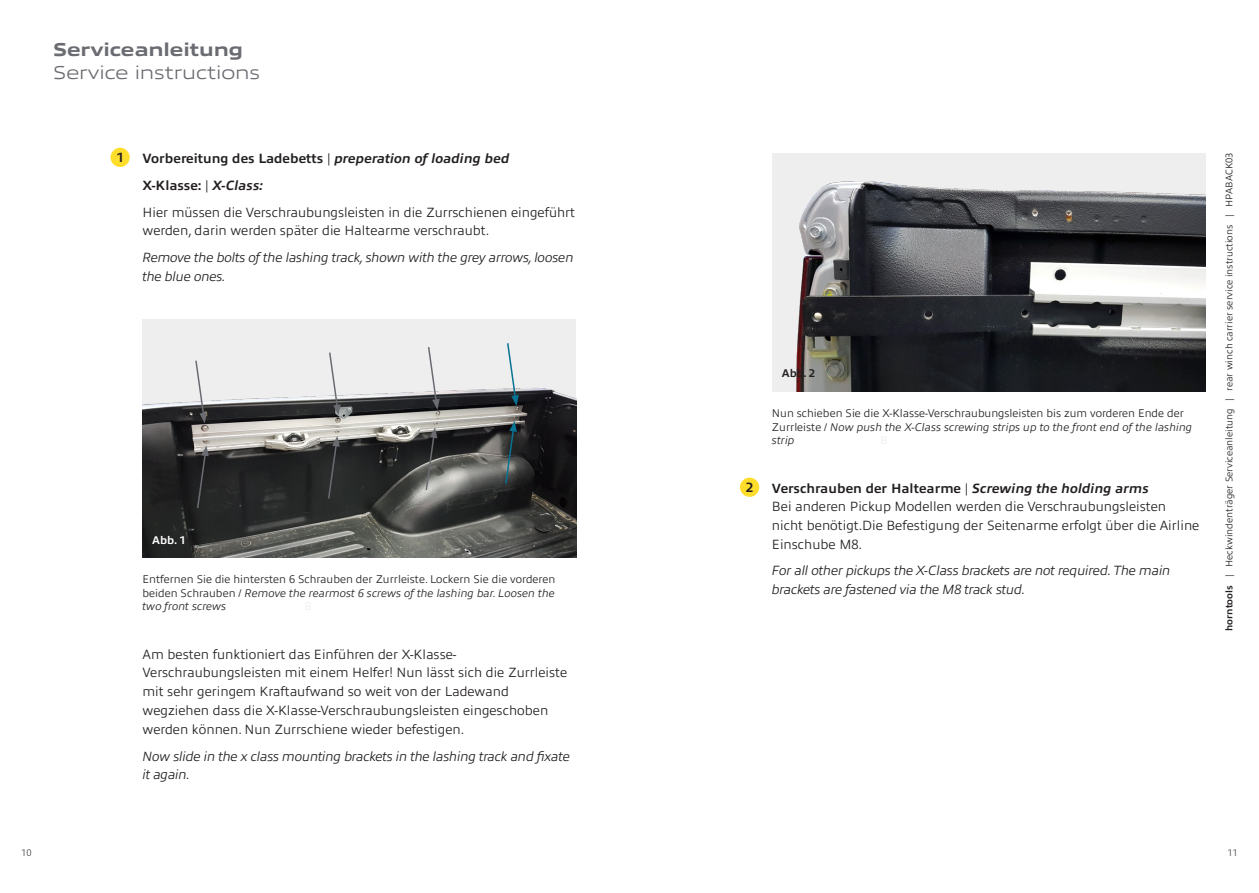
<style>
.page{position:relative;width:1259px;height:893px;background:#fff}
.page>*{position:absolute;margin:0;border:0;box-sizing:border-box;transform-origin:0 0}
.Heading_Kapitel{font:300 18.75px "Allumi Std Extended";letter-spacing:-.01em;color:#6b6c72}
.Heading_Kapitel-2{font:800 18.75px "Allumi Std Extended";letter-spacing:-.01em;color:#6b6c72}
.Text_DE{font:300 13.5px/18.8px "Allumi Std";color:#231f20}
.Text_EN{font:italic 300 13.5px/18.8px "Allumi Std";letter-spacing:-.02em;color:#231f20}
.Heading_1{font:700 13.5px "Allumi Std";color:#231f20}
.Bildunterschrift{font:300 11.25px/13.5px "Allumi Std";color:#231f20;text-align:justify}
.Abb__NR{font:700 11.25px "Allumi Std";color:#fff}
.Abb__NR-2{font:700 11.25px "Allumi Std";color:#231f20}
.t1{font:300 9.75px "Allumi Std";color:#231f20}
.t2{font:300 9.75px "Allumi Std";color:#47474c}
.s1{font-weight:300}
.s2{font-style:italic}
.s3{font-weight:700}
</style>
<div class="page">
<div style="left:110px;top:148px;width:20px;height:19px;background:#ffdd2b;border-radius:50%"></div>
<img style="left:142px;top:319px;width:434px;height:238px">
<svg style="left:506px;top:342px;width:13px;height:64px"></svg>
<svg style="left:504px;top:421px;width:13px;height:64px"></svg>
<svg style="left:427px;top:345px;width:13px;height:65px"></svg>
<svg style="left:328px;top:351px;width:13px;height:64px"></svg>
<svg style="left:194px;top:359px;width:13px;height:64px"></svg>
<svg style="left:196px;top:445px;width:13px;height:65px"></svg>
<svg style="left:327px;top:436px;width:13px;height:64px"></svg>
<svg style="left:424px;top:427px;width:13px;height:65px"></svg>
<img style="left:772px;top:153px;width:433px;height:238px">
<div style="left:740px;top:478px;width:19px;height:19px;background:#ffdd2b;border-radius:50%"></div>
<p class="Heading_Kapitel-2" style="left:53px;top:40px;width:191px">Serviceanleitung</p>
<p class="Heading_Kapitel" style="left:53px;top:62px;width:208px">Service instructions</p>
<p class="Heading_1" style="left:116px;top:150px;width:9px">1</p>
<p class="Heading_1" style="left:142px;top:151px;width:369px">Vorbereitung des Ladebetts <span class="s1">|</span> <span class="s2">preperation of loading bed</span></p>
<p class="Heading_1" style="left:142px;top:178px;width:122px">X-Klasse: <span class="s1">|</span> <span class="s2">X-Class:</span></p>
<p class="Text_DE" style="left:142px;top:203px;width:434px">Hier müssen die Verschraubungsleisten in die Zurrschienen eingeführt werden, darin werden später die Haltearme verschraubt.</p>
<p class="Text_EN" style="left:142px;top:249px;width:432px">Remove the bolts of the lashing track, shown with the grey arrows, loosen the blue ones.</p>
<p class="Abb__NR" style="left:152px;top:534px;width:35px">Abb. 1</p>
<p class="Bildunterschrift" style="left:142px;top:573px;width:414px">Entfernen Sie die hintersten 6 Schrauben der Zurrleiste. Lockern Sie die vorderen beiden Schrauben / <span class="s2">Remove the rearmost 6 screws of the lashing bar. Loosen the two front screws</span></p>
<p class="Text_DE" style="left:142px;top:645px;width:426px">Am besten funktioniert das Einführen der X-Klasse-Verschraubungsleisten mit einem Helfer! Nun lässt sich die Zurrleiste mit sehr geringem Kraftaufwand so weit von der Ladewand wegziehen dass die X-Klasse-Verschraubungsleisten eingeschoben werden können. Nun Zurrschiene wieder befestigen.</p>
<p class="Text_EN" style="left:142px;top:747px;width:429px">Now slide in the x class mounting brackets in the lashing track and fixate it again.</p>
<p class="Abb__NR-2" style="left:782px;top:367px;width:35px">Abb. 2</p>
<p class="Bildunterschrift" style="left:772px;top:407px;width:422px;text-align:left">Nun schieben Sie die X-Klasse-Verschraubungsleisten bis zum vorderen Ende der<br>Zurrleiste / <span class="s2">Now push the X-Class screwing strips up to the front end of the lashing strip</span></p>
<p class="Heading_1" style="left:746px;top:480px;width:9px">2</p>
<p class="Heading_1" style="left:772px;top:481px;width:378px">Verschrauben der Haltearme <span class="s1">|</span> <span class="s2">Screwing the holding arms</span></p>
<p class="Text_DE" style="left:772px;top:497px;width:429px">Bei anderen Pickup Modellen werden die Verschraubungsleisten nicht benötigt.Die Befestigung der Seitenarme erfolgt über die Airline<br>Einschube M8.</p>
<p class="Text_EN" style="left:772px;top:562px;width:400px">For all other pickups the X-Class brackets are not required. The main brackets are fastened via the M8 track stud.</p>
<p class="t1" style="left:1224px;top:631px;width:480px;rotate:-90deg"><span class="s3">horntools</span> | Heckwindenträger Serviceanleitung | rear winch carrier service instructions | HPABACK03</p>
<p class="t2" style="left:21px;top:847px;width:12px">10</p>
<p class="t2" style="left:1227px;top:847px;width:12px">11</p>
</div>
